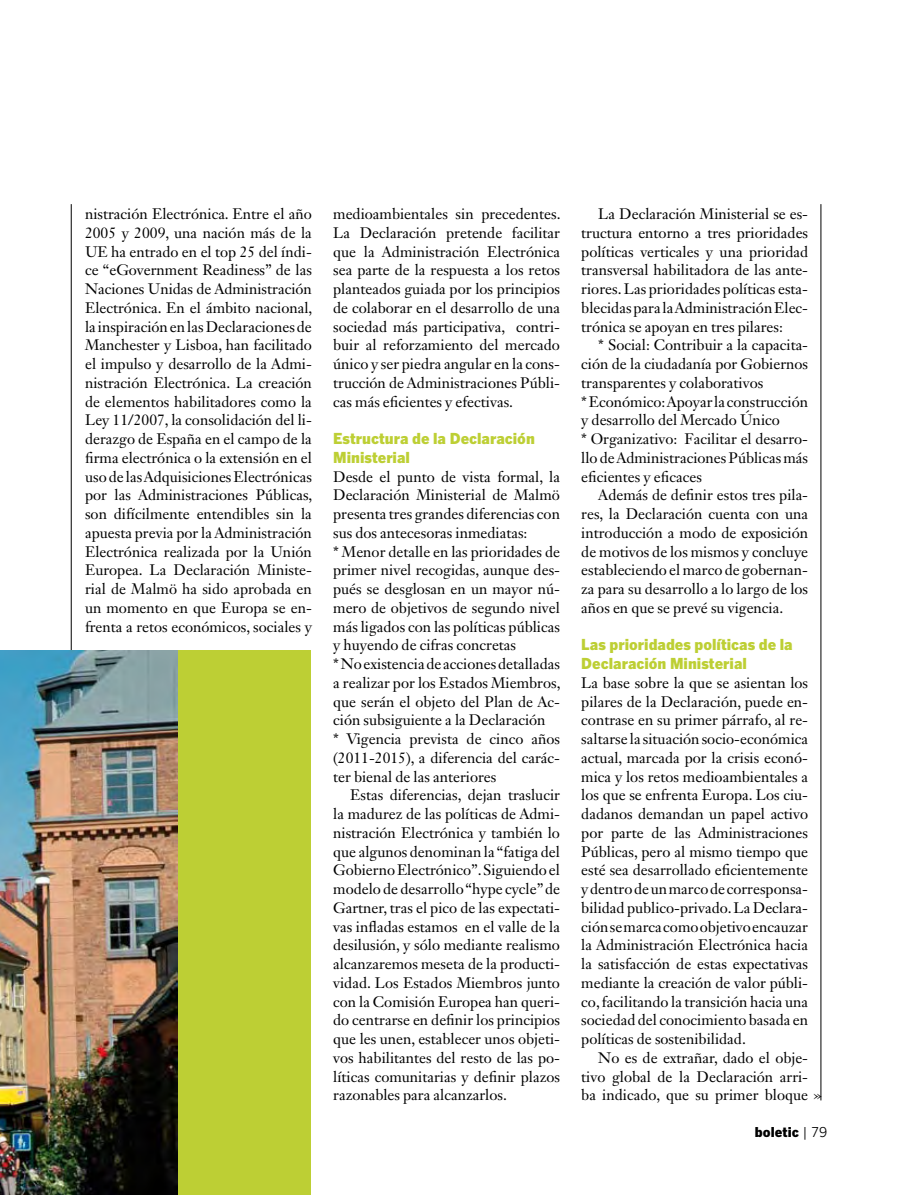
<style>
.page{position:relative;width:906px;height:1195px;background:#fff}
.page>*{position:absolute;margin:0;border:0;box-sizing:border-box;transform-origin:0 0}
.t1{font:15px/18.8px "Janson Text LT Std";color:#000;text-align:justify}
.t2{font:900 15px/18.8px "Benton Gothic";color:#bdcf34}
.t3{font:900 13.5px "Benton Gothic";color:#000}
.s1{font-weight:400}
</style>
<div class="page">
<hr style="left:71px;top:204px;width:1px;height:896px;background:#000">
<hr style="left:820px;top:204px;width:1px;height:896px;background:#000">
<div style="left:0;top:650px;width:310px;height:545px;background:#bdcf34"></div>
<img style="left:0;top:650px;width:177px;height:545px">
<p class="t1" style="left:85px;top:204px;width:229px">nistración Electrónica. Entre el año 2005 y 2009, una nación más de la UE ha entrado en el top 25 del índi&shy;ce “eGovernment Readiness” de las Naciones Unidas de Administración Electrónica. En el ámbito nacional, la inspiración en las Declaraciones de Manchester y Lisboa, han facilitado el impulso y desarrollo de la Admi&shy;nistración Electrónica. La creación de elementos habilitadores como la Ley 11/2007, la consolidación del li&shy;derazgo de España en el campo de la firma electrónica o la extensión en el uso de las Adquisiciones Electrónicas por las Administraciones Públicas, son difícilmente entendibles sin la apuesta previa por la Administración Electrónica realizada por la Unión Europea. La Declaración Ministe&shy;rial de Malmö ha sido aprobada en un momento en que Europa se en&shy;frenta a retos económicos, sociales y</p>
<p class="t1" style="left:333px;top:204px;width:229px">medioambientales sin precedentes.<br>La Declaración pretende facilitar que la Administración Electrónica sea parte de la respuesta a los retos planteados guiada por los principios de colaborar en el desarrollo de una sociedad más participativa, contri&shy;buir al reforzamiento del mercado único y ser piedra angular en la cons&shy;trucción de Administraciones Públi&shy;cas más eficientes y efectivas.</p>
<p class="t2" style="left:333px;top:429px;width:203px">Estructura de la Declaración<br>Ministerial</p>
<p class="t1" style="left:333px;top:467px;width:229px;text-align:left">Desde el punto de vista formal, la Declaración Ministerial de Malmö presenta tres grandes diferencias con sus dos antecesoras inmediatas:<br>* Menor detalle en las prioridades de primer nivel recogidas, aunque des&shy;pués se desglosan en un mayor nú&shy;mero de objetivos de segundo nivel más ligados con las políticas públicas y huyendo de cifras concretas<br>* No existencia de acciones detalladas a realizar por los Estados Miembros, que serán el objeto del Plan de Ac&shy;ción subsiguiente a la Declaración<br>* Vigencia prevista de cinco años (2011-2015), a diferencia del carác&shy;ter bienal de las anteriores</p>
<p class="t1" style="left:333px;top:786px;width:228px;text-indent:17px">Estas diferencias, dejan traslucir la madurez de las políticas de Admi&shy;nistración Electrónica y también lo que algunos denominan la “fatiga del Gobierno Electrónico”. Siguiendo el modelo de desarrollo “hype cycle” de Gartner, tras el pico de las expectati&shy;vas infladas estamos en el valle de la desilusión, y sólo mediante realismo alcanzaremos meseta de la producti&shy;vidad. Los Estados Miembros junto con la Comisión Europea han queri&shy;do centrarse en definir los principios que les unen, establecer unos objeti&shy;vos habilitantes del resto de las po&shy;líticas comunitarias y definir plazos razonables para alcanzarlos.</p>
<p class="t1" style="left:581px;top:204px;width:228px;text-indent:17px">La Declaración Ministerial se es&shy;tructura entorno a tres prioridades políticas verticales y una prioridad transversal habilitadora de las ante&shy;riores. Las prioridades políticas esta&shy;blecidas para la Administración Elec&shy;trónica se apoyan en tres pilares:</p>
<p class="t1" style="left:581px;top:336px;width:228px;text-align:left;text-indent:17px">* Social: Contribuir a la capacita&shy;ción de la ciudadanía por Gobiernos transparentes y colaborativos<br>* Económico: Apoyar la construcción y desarrollo del Mercado Único<br>* Organizativo: Facilitar el desarro&shy;llo de Administraciones Públicas más eficientes y eficaces</p>
<p class="t1" style="left:581px;top:486px;width:228px;text-indent:17px">Además de definir estos tres pila&shy;res, la Declaración cuenta con una introducción a modo de exposición de motivos de los mismos y concluye estableciendo el marco de gobernan&shy;za para su desarrollo a lo largo de los años en que se prevé su vigencia.</p>
<p class="t2" style="left:581px;top:635px;width:213px">Las prioridades políticas de la<br>Declaración Ministerial</p>
<p class="t1" style="left:581px;top:673px;width:228px">La base sobre la que se asientan los pilares de la Declaración, puede en&shy;contrase en su primer párrafo, al re&shy;saltarse la situación socio-económica actual, marcada por la crisis econó&shy;mica y los retos medioambientales a los que se enfrenta Europa. Los ciu&shy;dadanos demandan un papel activo por parte de las Administraciones Públicas, pero al mismo tiempo que esté sea desarrollado eficientemente y dentro de un marco de corresponsa&shy;bilidad publico-privado. La Declara&shy;ción se marca como objetivo encauzar la Administración Electrónica hacia la satisfacción de estas expectativas mediante la creación de valor públi&shy;co, facilitando la transición hacia una sociedad del conocimiento basada en políticas de sostenibilidad.</p>
<p class="t1" style="left:581px;top:1048px;width:242px;text-align:left;text-indent:17px">No es de extrañar, dado el obje&shy;tivo global de la Declaración arri&shy;ba indicado, que su primer bloque »</p>
<p class="t3" style="left:755px;top:1124px;width:74px">boletic <span class="s1">| 79</span></p>
</div>
